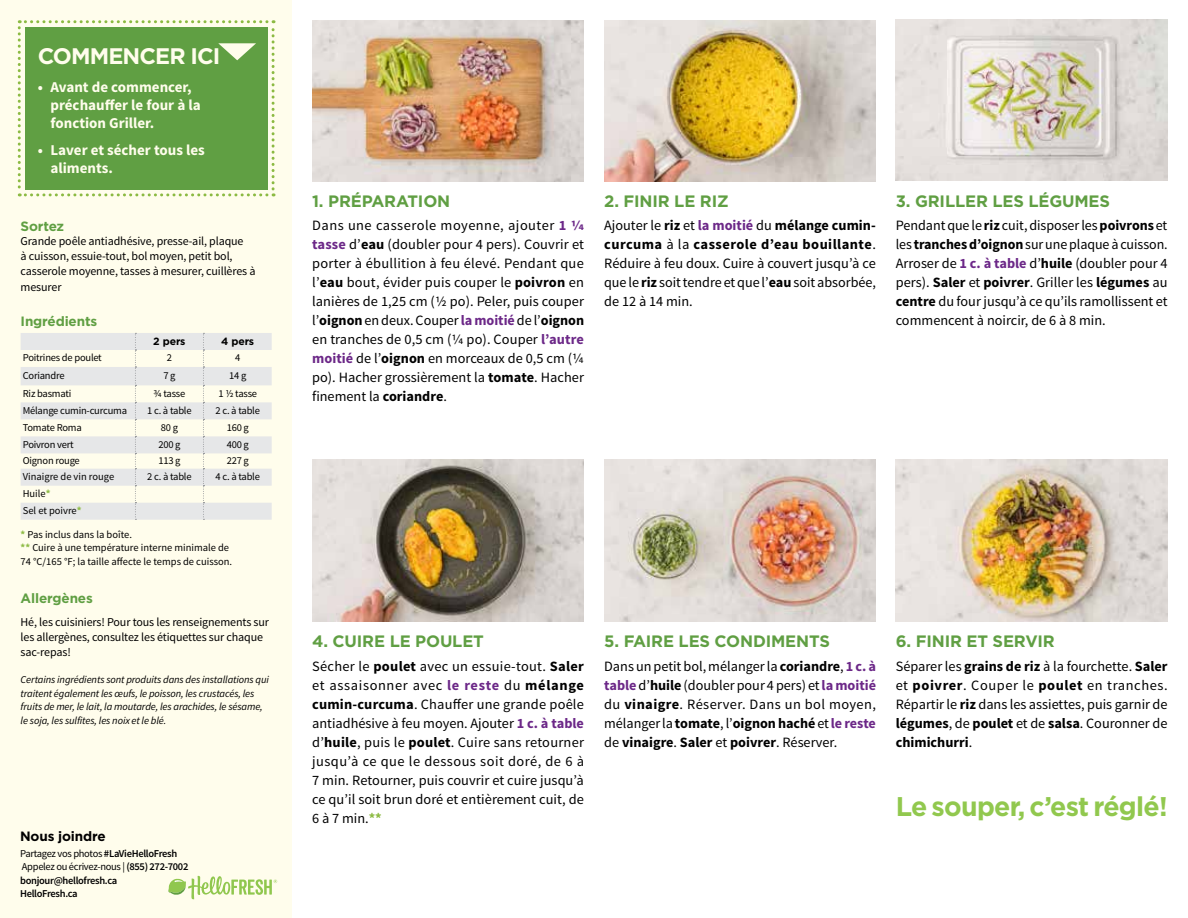
<style>
.page{position:relative;width:1188px;height:918px;background:#fff}
.page>*{position:absolute;margin:0;border:0;box-sizing:border-box;transform-origin:0 0}
.t1{font:700 27px "Gotham";letter-spacing:-.025em;color:#91c84e}
.t2{font:700 22.5px "Gotham";letter-spacing:-.04em;color:#fffdec}
.t3{font:700 16.5px "Gotham";letter-spacing:-.01em;color:#609f43}
.t4{font:700 15px/18px "Source Sans Pro";color:#fffdec}
.t5{font:14.25px/19px "Source Sans Pro";color:#000;text-align:justify}
.t6{font:700 13.5px "Gotham";letter-spacing:-.01em;color:#609f43}
.t7{font:700 13.5px "Gotham";letter-spacing:-.01em;color:#000}
.t8{font:12px/15.3px "Source Sans Pro";letter-spacing:-.01em;color:#000}
.t9{font:italic 10.5px/13.5px "Source Sans Pro";letter-spacing:-.01em;color:#000}
.t10{font:10.5px "Source Sans Pro";letter-spacing:-.02em;color:#000}
.t11{font:10.5px/13.6px "Source Sans Pro";color:#000}
.t12{font:600 10.5px/13.5px "Source Sans Pro";letter-spacing:-.03em;color:#000}
.t13{font:700 10.5px "Gotham";letter-spacing:-.01em;color:#000}
.s1{font-weight:700;color:#8cba42}
.s2{font-weight:400}
.s3{font-weight:700;color:#6c2888}
.s4{font-weight:700}
</style>
<div class="page">
<div style="left:0;top:0;width:292px;height:918px;background:#fffdec"></div>
<svg style="left:21px;top:333px;width:251px;height:187px;fill:#e6e7e8"></svg>
<svg style="left:203px;top:333px;width:1px;height:187px"></svg>
<svg style="left:135px;top:333px;width:1px;height:187px"></svg>
<svg style="left:168px;top:876px;width:109px;height:23px"></svg>
<svg style="left:18px;top:20px;width:257px;height:176px;background:#72a955"></svg>
<img style="left:312px;top:459px;width:272px;height:162px">
<img style="left:604px;top:459px;width:272px;height:162px">
<img style="left:896px;top:459px;width:271px;height:162px">
<img style="left:896px;top:20px;width:272px;height:160px">
<img style="left:604px;top:20px;width:272px;height:161px">
<img style="left:312px;top:20px;width:272px;height:161px">
<h2 class="t2" style="left:38px;top:41px;width:184px">COMMENCER ICI</h2>
<p class="t4" style="left:50px;top:79px;width:152px;text-indent:-13px">• Avant de commencer, préchauffer le four à la fonction Griller.</p>
<p class="t4" style="left:50px;top:141px;width:156px;text-indent:-13px">• Laver et sécher tous les aliments.</p>
<p class="t6" style="left:21px;top:217px;width:45px">Sortez</p>
<p class="t8" style="left:21px;top:233px;width:236px">Grande poêle antiadhésive, presse-ail, plaque<br>à cuisson, essuie-tout, bol moyen, petit bol, casserole moyenne, tasses à mesurer, cuillères à mesurer</p>
<p class="t6" style="left:21px;top:312px;width:78px">Ingrédients</p>
<p class="t13" style="left:153px;top:334px;width:34px">2 pers</p>
<p class="t13" style="left:221px;top:334px;width:34px">4 pers</p>
<p class="t10" style="left:23px;top:351px;width:81px">Poitrines de poulet</p>
<p class="t10" style="left:167px;top:351px;width:7px">2</p>
<p class="t10" style="left:235px;top:351px;width:7px">4</p>
<p class="t10" style="left:23px;top:369px;width:43px">Coriandre</p>
<p class="t10" style="left:163px;top:369px;width:14px">7 g</p>
<p class="t10" style="left:229px;top:369px;width:19px">14 g</p>
<p class="t10" style="left:23px;top:387px;width:50px">Riz basmati</p>
<p class="t10" style="left:154px;top:387px;width:33px">3/4 tasse</p>
<p class="t10" style="left:218px;top:387px;width:40px">1 1/2 tasse</p>
<p class="t10" style="left:23px;top:404px;width:106px">Mélange cumin-curcuma</p>
<p class="t10" style="left:147px;top:404px;width:46px">1 c. à table</p>
<p class="t10" style="left:216px;top:404px;width:46px">2 c. à table</p>
<p class="t10" style="left:23px;top:421px;width:61px">Tomate Roma</p>
<p class="t10" style="left:161px;top:421px;width:19px">80 g</p>
<p class="t10" style="left:227px;top:421px;width:24px">160 g</p>
<p class="t10" style="left:23px;top:438px;width:52px">Poivron vert</p>
<p class="t10" style="left:158px;top:438px;width:24px">200 g</p>
<p class="t10" style="left:227px;top:438px;width:24px">400 g</p>
<p class="t10" style="left:23px;top:454px;width:59px">Oignon rouge</p>
<p class="t10" style="left:158px;top:454px;width:24px">113 g</p>
<p class="t10" style="left:227px;top:454px;width:24px">227 g</p>
<p class="t11" style="left:23px;top:470px;width:93px">Vinaigre de vin rouge</p>
<p class="t10" style="left:147px;top:470px;width:46px">2 c. à table</p>
<p class="t10" style="left:216px;top:470px;width:46px">4 c. à table</p>
<p class="t11" style="left:23px;top:485px;width:60px;line-height:17px">Huile<span class="s1">*<br></span>Sel et poivre<span class="s1">*</span></p>
<p class="t11" style="left:21px;top:527px;width:213px"><span class="s1">*</span> Pas inclus dans la boîte.<br><span class="s1">**</span> Cuire à une température interne minimale de<br>74 °C/165 °F; la taille affecte le temps de cuisson.</p>
<p class="t6" style="left:21px;top:590px;width:74px">Allergènes</p>
<p class="t8" style="left:21px;top:614px;width:250px">Hé, les cuisiniers! Pour tous les renseignements sur les allergènes, consultez les étiquettes sur chaque sac-repas!</p>
<p class="t9" style="left:21px;top:673px;width:250px">Certains ingrédients sont produits dans des installations qui traitent également les œufs, le poisson, les crustacés, les fruits de mer, le lait, la moutarde, les arachides, le sésame, le soja, les sulfites, les noix et le blé.</p>
<p class="t7" style="left:20px;top:827px;width:87px">Nous joindre</p>
<p class="t12" style="left:20px;top:847px;width:170px"><span class="s2">Partagez vos photos</span> #LaVieHelloFresh<br><span class="s2">Appelez ou écrivez-nous |</span> (855) 272-7002 bonjour@hellofresh.ca<br>HelloFresh.ca</p>
<p class="t3" style="left:312px;top:190px;width:140px">1. PRÉPARATION</p>
<p class="t5" style="left:312px;top:216px;width:273px">Dans une casserole moyenne, ajouter <span class="s3">1 1/4 tasse</span> d’<span class="s4">eau</span> (doubler pour 4 pers). Couvrir et porter à ébullition à feu élevé. Pendant que l’<span class="s4">eau</span> bout, évider puis couper le <span class="s4">poivron</span> en lanières de 1,25 cm (1/2 po). Peler, puis couper l’<span class="s4">oignon</span> en deux. Couper <span class="s3">la moitié</span> de l’<span class="s4">oignon </span>en tranches de 0,5 cm (1/4 po). Couper <span class="s3">l’autre moitié</span> de l’<span class="s4">oignon</span> en morceaux de 0,5 cm (1/4 po). Hacher grossièrement la <span class="s4">tomate</span>. Hacher finement la <span class="s4">coriandre</span>.</p>
<p class="t3" style="left:604px;top:190px;width:126px">2. FINIR LE RIZ</p>
<p class="t5" style="left:604px;top:216px;width:273px">Ajouter le <span class="s4">riz</span> et <span class="s3">la moitié</span> du <span class="s4">mélange cumin&shy;curcuma</span> à la <span class="s4">casserole d’eau bouillante</span>.<br>Réduire à feu doux. Cuire à couvert jusqu’à ce que le <span class="s4">riz</span> soit tendre et que l’<span class="s4">eau</span> soit absorbée, de 12 à 14 min.</p>
<p class="t3" style="left:896px;top:190px;width:216px">3. GRILLER LES LÉGUMES</p>
<p class="t5" style="left:896px;top:216px;width:273px">Pendant que le <span class="s4">riz</span> cuit, disposer les <span class="s4">poivrons</span> et les <span class="s4">tranches d’oignon</span> sur une plaque à cuisson.<br>Arroser de <span class="s3">1 c. à table</span> d’<span class="s4">huile</span> (doubler pour 4 pers). <span class="s4">Saler</span> et <span class="s4">poivrer</span>. Griller les <span class="s4">légumes</span> au <span class="s4">centre</span> du four jusqu’à ce qu’ils ramollissent et commencent à noircir, de 6 à 8 min.</p>
<p class="t3" style="left:312px;top:631px;width:173px">4. CUIRE LE POULET</p>
<p class="t5" style="left:312px;top:657px;width:273px">Sécher le <span class="s4">poulet</span> avec un essuie-tout. <span class="s4">Saler </span>et assaisonner avec <span class="s3">le reste</span> du <span class="s4">mélange cumin-curcuma</span>. Chauffer une grande poêle antiadhésive à feu moyen. Ajouter <span class="s3">1 c. à table </span>d’<span class="s4">huile</span>, puis le <span class="s4">poulet</span>. Cuire sans retourner jusqu’à ce que le dessous soit doré, de 6 à 7 min. Retourner, puis couvrir et cuire jusqu’à ce qu’il soit brun doré et entièrement cuit, de 6 à 7 min.<span class="s1">**</span></p>
<p class="t3" style="left:604px;top:631px;width:227px">5. FAIRE LES CONDIMENTS</p>
<p class="t5" style="left:604px;top:657px;width:273px">Dans un petit bol, mélanger la <span class="s4">coriandre</span>, <span class="s3">1 c. à table</span> d’<span class="s4">huile</span> (doubler pour 4 pers) et <span class="s3">la moitié </span>du <span class="s4">vinaigre</span>. Réserver. Dans un bol moyen, mélanger la <span class="s4">tomate</span>, l’<span class="s4">oignon haché</span> et <span class="s3">le reste </span>de <span class="s4">vinaigre</span>. <span class="s4">Saler</span> et <span class="s4">poivrer</span>. Réserver.</p>
<p class="t3" style="left:896px;top:631px;width:161px">6. FINIR ET SERVIR</p>
<p class="t5" style="left:896px;top:657px;width:273px">Séparer les <span class="s4">grains de riz</span> à la fourchette. <span class="s4">Saler </span>et <span class="s4">poivrer</span>. Couper le <span class="s4">poulet</span> en tranches.<br>Répartir le <span class="s4">riz</span> dans les assiettes, puis garnir de <span class="s4">légumes</span>, de <span class="s4">poulet</span> et de <span class="s4">salsa</span>. Couronner de <span class="s4">chimichurri</span>.</p>
<h1 class="t1" style="left:896px;top:788px;width:273px">Le souper, c’est réglé!</h1>
</div>
